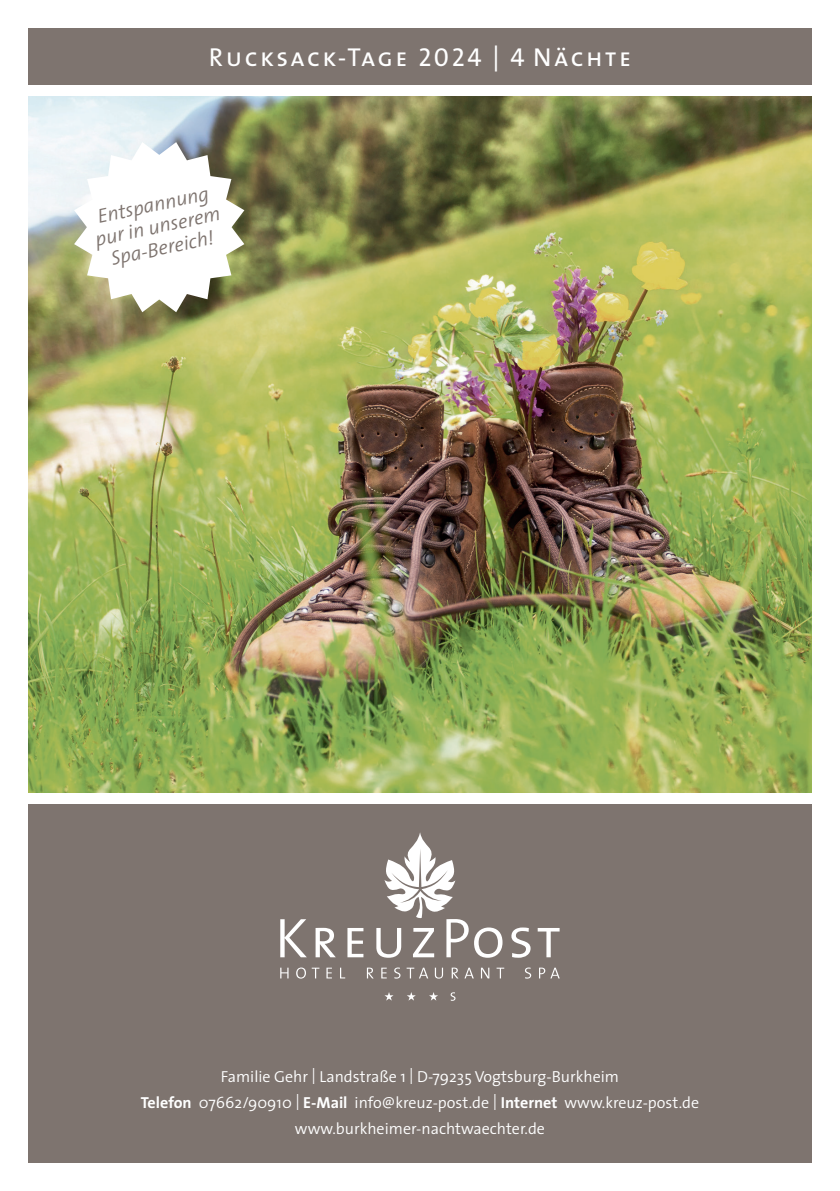
<style>
.page{position:relative;width:840px;height:1191px;background:#fff}
.page>*{position:absolute;margin:0;border:0;box-sizing:border-box;transform-origin:0 0}
.KP_Overline{font:26px "The Sans Caps";letter-spacing:.1em;color:#fff}
.KP_BU{font:italic 300 20px/22px "The Sans";color:#7e746f;text-align:center}
.KP_Adresse{font:300 16px/26px "The Sans";color:#fff;text-align:center}
.s1{font-weight:700}
</style>
<div class="page">
<img style="left:28px;top:96px;width:783px;height:696px">
<div style="left:28px;top:804px;width:783px;height:358px;background:#7e746f"></div>
<svg style="left:280px;top:919px;width:26px;height:38px"></svg>
<svg style="left:315px;top:928px;width:20px;height:29px"></svg>
<svg style="left:347px;top:928px;width:16px;height:29px"></svg>
<svg style="left:376px;top:832px;width:92px;height:125px"></svg>
<svg style="left:474px;top:927px;width:28px;height:30px"></svg>
<svg style="left:511px;top:927px;width:19px;height:30px"></svg>
<svg style="left:537px;top:928px;width:22px;height:29px"></svg>
<svg style="left:280px;top:967px;width:8px;height:11px"></svg>
<svg style="left:296px;top:967px;width:23px;height:11px"></svg>
<svg style="left:326px;top:967px;width:6px;height:11px"></svg>
<svg style="left:340px;top:967px;width:5px;height:11px"></svg>
<svg style="left:366px;top:967px;width:7px;height:11px"></svg>
<svg style="left:381px;top:967px;width:5px;height:11px"></svg>
<svg style="left:394px;top:967px;width:6px;height:11px"></svg>
<svg style="left:406px;top:967px;width:22px;height:11px"></svg>
<svg style="left:434px;top:967px;width:9px;height:11px"></svg>
<svg style="left:451px;top:967px;width:7px;height:11px"></svg>
<svg style="left:464px;top:967px;width:9px;height:11px"></svg>
<svg style="left:481px;top:967px;width:8px;height:11px"></svg>
<svg style="left:496px;top:967px;width:8px;height:11px"></svg>
<svg style="left:525px;top:967px;width:6px;height:11px"></svg>
<svg style="left:539px;top:967px;width:20px;height:11px"></svg>
<svg style="left:384px;top:992px;width:9px;height:8px"></svg>
<svg style="left:407px;top:992px;width:8px;height:8px"></svg>
<svg style="left:429px;top:992px;width:9px;height:8px"></svg>
<svg style="left:450px;top:992px;width:5px;height:8px"></svg>
<div style="left:28px;top:28px;width:783px;height:57px;background:#7e746f"></div>
<svg style="left:74px;top:142px;width:170px;height:170px"></svg>
<p class="KP_Overline" style="left:209px;top:35px;width:423px">Rucksack-Tage 2024 | 4 Nächte</p>
<p class="KP_BU" style="left:88px;top:206px;width:129px;rotate:-12deg">Entspannung pur in unserem</p>
<p class="KP_BU" style="left:109px;top:247px;width:106px;rotate:-12deg">Spa-Bereich!</p>
<p class="KP_Adresse" style="left:221px;top:1063px;width:399px">Familie Gehr | Landstraße 1 | D-79235 Vogtsburg-Burkheim</p>
<p class="KP_Adresse" style="left:141px;top:1089px;width:559px"><span class="s1">Telefon</span> 07662/90910 | <span class="s1">E-Mail</span> info@kreuz-post.de | <span class="s1">Internet</span> www.kreuz-post.de www.burkheimer-nachtwaechter.de</p>
</div>
